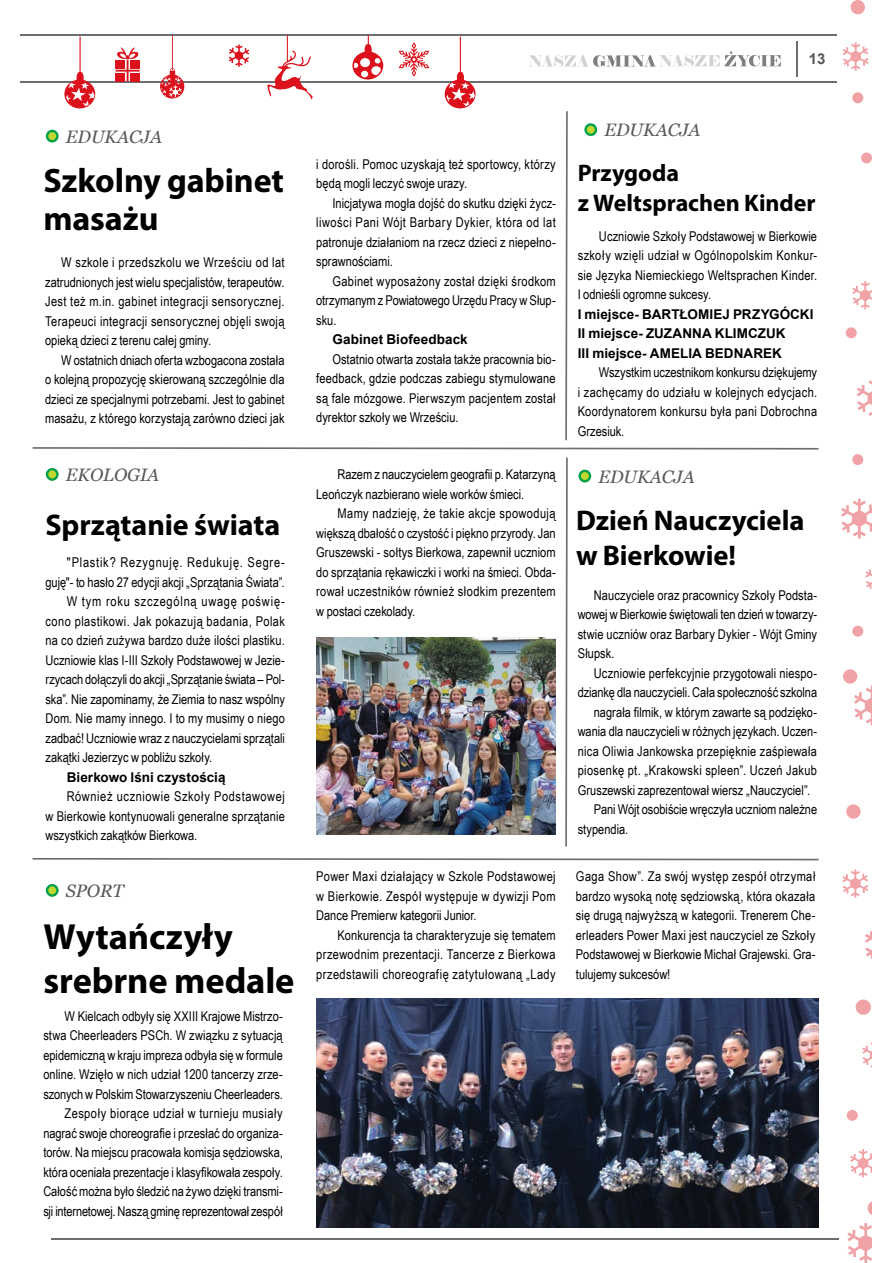
<style>
.page{position:relative;width:872px;height:1263px;background:#fff}
.page>*{position:absolute;margin:0;border:0;box-sizing:border-box;transform-origin:0 0}
.t1{font:700 36.45px/44.1px "Myriad Pro";letter-spacing:-.005em;color:#000}
.t2{font:700 33.9px/37.2px "Myriad Pro";letter-spacing:-.005em;color:#000}
.t3{font:700 30px "Myriad Pro";letter-spacing:-.005em;color:#000}
.t4{font:700 28.5px/34.5px "Myriad Pro";letter-spacing:-.005em;color:#000}
.t5{font:700 24px/30px "Myriad Pro";color:#000}
.t6{font:italic 18px "Georgia";color:#58595b}
.t7{font:700 15px "Arial";color:#58595b}
.t8{font:13.5px/19.5px "Arial Narrow";letter-spacing:.005em;color:#000;text-align:justify}
.t9{font:700 13.5px/19.5px "Arial";letter-spacing:.005em;color:#000}
.t10{font:13.5px "Arial Narrow";letter-spacing:.025em;color:#000}
.t11{font:13.5px "Arial Narrow";letter-spacing:.03em;color:#000}
.t12{font:13.5px "Arial Narrow";letter-spacing:.055em;color:#000}
.t13{font:13.5px "Arial Narrow";letter-spacing:.06em;color:#000}
</style>
<div class="page">
<svg style="left:529px;top:51px;width:252px;height:16px"></svg>
<hr style="left:796px;top:41px;width:1px;height:35px;background:#6d6e71">
<hr style="left:21px;top:34px;width:816px;height:2px;background:#6d6e71">
<hr style="left:21px;top:81px;width:816px;height:2px;background:#6d6e71">
<svg style="left:445px;top:37px;width:30px;height:71px"></svg>
<svg style="left:64px;top:37px;width:31px;height:71px"></svg>
<svg style="left:398px;top:42px;width:31px;height:35px"></svg>
<svg style="left:352px;top:35px;width:31px;height:45px"></svg>
<svg style="left:267px;top:35px;width:46px;height:64px"></svg>
<svg style="left:229px;top:44px;width:20px;height:23px"></svg>
<svg style="left:160px;top:34px;width:24px;height:65px"></svg>
<svg style="left:116px;top:47px;width:24px;height:34px"></svg>
<svg style="left:843px;top:42px;width:25px;height:29px"></svg>
<svg style="left:852px;top:281px;width:20px;height:28px"></svg>
<svg style="left:857px;top:380px;width:15px;height:36px"></svg>
<svg style="left:841px;top:499px;width:31px;height:39px"></svg>
<svg style="left:854px;top:685px;width:18px;height:40px"></svg>
<svg style="left:865px;top:931px;width:7px;height:28px"></svg>
<svg style="left:847px;top:1223px;width:25px;height:40px"></svg>
<svg style="left:842px;top:869px;width:26px;height:29px"></svg>
<svg style="left:850px;top:1149px;width:22px;height:28px"></svg>
<svg style="left:862px;top:1042px;width:10px;height:26px"></svg>
<svg style="left:865px;top:569px;width:7px;height:20px"></svg>
<svg style="left:855px;top:999px;width:16px;height:16px"></svg>
<svg style="left:867px;top:1201px;width:5px;height:14px"></svg>
<svg style="left:846px;top:1110px;width:11px;height:11px"></svg>
<div style="left:852px;top:92px;width:11px;height:11px;background:#f1a2a6;border-radius:50%"></div>
<svg style="left:845px;top:327px;width:11px;height:11px"></svg>
<div style="left:852px;top:454px;width:11px;height:11px;background:#f1a2a6;border-radius:50%"></div>
<div style="left:861px;top:152px;width:11px;height:11px;background:#f1a2a6;border-radius:50%"></div>
<div style="left:843px;top:669px;width:14px;height:15px;background:#f1a2a6;border-radius:50%"></div>
<div style="left:850px;top:0;width:15px;height:14px;background:#f1a2a6;border-radius:50%"></div>
<div style="left:846px;top:804px;width:14px;height:15px;background:#f1a2a6;border-radius:50%"></div>
<div style="left:852px;top:626px;width:11px;height:11px;background:#f1a2a6;border-radius:50%"></div>
<hr style="left:51px;top:1238px;width:787px;height:2px;background:#6d6e71">
<svg style="left:576px;top:468px;width:17px;height:18px"></svg>
<svg style="left:578px;top:470px;width:13px;height:12px"></svg>
<svg style="left:46px;top:130px;width:13px;height:12px"></svg>
<svg style="left:584px;top:123px;width:13px;height:13px"></svg>
<svg style="left:46px;top:468px;width:13px;height:13px"></svg>
<svg style="left:46px;top:884px;width:13px;height:13px"></svg>
<img style="left:316px;top:999px;width:502px;height:228px">
<img style="left:316px;top:638px;width:240px;height:196px">
<svg style="left:33px;top:858px;width:785px;height:2px;background:#8d8e90"></svg>
<svg style="left:33px;top:447px;width:785px;height:3px"></svg>
<svg style="left:565px;top:458px;width:3px;height:388px"></svg>
<svg style="left:565px;top:111px;width:3px;height:329px"></svg>
<h3 class="t6" style="left:66px;top:123px;width:98px">EDUKACJA</h3>
<h3 class="t6" style="left:604px;top:117px;width:98px">EDUKACJA</h3>
<p class="t7" style="left:808px;top:49px;width:18px">13</p>
<h2 class="t2" style="left:43px;top:161px;width:242px">Szkolny gabinet masażu</h2>
<p class="t8" style="left:45px;top:252px;width:241px;text-indent:16px">W szkole i przedszkolu we Wrześciu od lat zatrudnionych jest wielu specjalistów, terapeutów.<br>Jest też m.in. gabinet integracji sensorycznej.<br>Terapeuci integracji sensorycznej objęli swoją opieką dzieci z terenu całej gminy.</p>
<p class="t8" style="left:45px;top:349px;width:241px;text-indent:16px">W ostatnich dniach oferta wzbogacona została o kolejną propozycję skierowaną szczególnie dla dzieci ze specjalnymi potrzebami. Jest to gabinet masażu, z którego korzystają zarówno dzieci jak</p>
<h3 class="t6" style="left:66px;top:461px;width:95px">EKOLOGIA</h3>
<h3 class="t3" style="left:45px;top:505px;width:236px">Sprzątanie świata</h3>
<p class="t12" style="left:67px;top:552px;width:220px">"Plastik? Rezygnuję. Redukuję. Segre-</p>
<p class="t8" style="left:45px;top:571px;width:241px">guję"- to hasło 27 edycji akcji „Sprzątania Świata”.</p>
<p class="t13" style="left:67px;top:591px;width:220px">W tym roku szczególną uwagę poświę-</p>
<p class="t11" style="left:45px;top:611px;width:241px">cono plastikowi. Jak pokazują badania, Polak</p>
<p class="t8" style="left:45px;top:630px;width:241px">na co dzień zużywa bardzo duże ilości plastiku.</p>
<p class="t8" style="left:45px;top:649px;width:241px">Uczniowie klas I-III Szkoły Podstawowej w Jezie-</p>
<p class="t8" style="left:45px;top:669px;width:241px">rzycach dołączyli do akcji „Sprzątanie świata – Pol-</p>
<p class="t8" style="left:45px;top:688px;width:241px">ska”. Nie zapominamy, że Ziemia to nasz wspólny</p>
<p class="t8" style="left:45px;top:708px;width:241px">Dom. Nie mamy innego. I to my musimy o niego</p>
<p class="t8" style="left:45px;top:727px;width:241px">zadbać! Uczniowie wraz z nauczycielami sprzątali</p>
<p class="t8" style="left:45px;top:747px;width:168px">zakątki Jezierzyc w pobliżu szkoły.</p>
<p class="t9" style="left:67px;top:767px;width:160px">Bierkowo lśni czystością</p>
<p class="t8" style="left:45px;top:786px;width:241px;text-indent:21px">Również uczniowie Szkoły Podstawowej w Bierkowie kontynuowali generalne sprzątanie wszystkich zakątków Bierkowa.</p>
<h3 class="t6" style="left:66px;top:877px;width:59px">SPORT</h3>
<h1 class="t1" style="left:43px;top:913px;width:252px">Wytańczyły srebrne medale</h1>
<p class="t8" style="left:43px;top:1006px;width:241px;text-align:right">W Kielcach odbyły się XXIII Krajowe Mistrzo&shy;stwa Cheerleaders PSCh. W związku z sytuacją epidemiczną w kraju impreza odbyła się w formule online. Wzięło w nich udział 1200 tancerzy zrze&shy;szonych w Polskim Stowarzyszeniu Cheerleaders.<br>Zespoły biorące udział w turnieju musiały nagrać swoje choreografie i przesłać do organiza&shy;torów. Na miejscu pracowała komisja sędziowska, która oceniała prezentacje i klasyfikowała zespoły.<br>Całość można było śledzić na żywo dzięki transmi&shy;sji internetowej. Naszą gminę reprezentował zespół</p>
<p class="t8" style="left:316px;top:154px;width:241px">i dorośli. Pomoc uzyskają też sportowcy, którzy będą mogli leczyć swoje urazy.</p>
<p class="t8" style="left:316px;top:193px;width:241px;text-indent:16px">Inicjatywa mogła dojść do skutku dzięki życz&shy;liwości Pani Wójt Barbary Dykier, która od lat patronuje działaniom na rzecz dzieci z niepełno&shy;sprawnościami.</p>
<p class="t8" style="left:316px;top:271px;width:241px;text-indent:16px">Gabinet wyposażony został dzięki środkom otrzymanym z Powiatowego Urzędu Pracy w Słup&shy;sku.</p>
<p class="t9" style="left:332px;top:330px;width:137px">Gabinet Biofeedback</p>
<p class="t8" style="left:316px;top:349px;width:241px;text-indent:16px">Ostatnio otwarta została także pracownia bio&shy;feedback, gdzie podczas zabiegu stymulowane są fale mózgowe. Pierwszym pacjentem został dyrektor szkoły we Wrześciu.</p>
<p class="t8" style="left:316px;top:464px;width:241px;text-indent:21px">Razem z nauczycielem geografii p. Katarzyną<br>Leończyk nazbierano wiele worków śmieci.</p>
<p class="t8" style="left:316px;top:503px;width:241px;text-indent:21px">Mamy nadzieję, że takie akcje spowodują większą dbałość o czystość i piękno przyrody. Jan Gruszewski - sołtys Bierkowa, zapewnił uczniom do sprzątania rękawiczki i worki na śmieci. Obda&shy;rował uczestników również słodkim prezentem w postaci czekolady.</p>
<p class="t8" style="left:316px;top:866px;width:241px">Power Maxi działający w Szkole Podstawowej w Bierkowie. Zespół występuje w dywizji Pom Dance Premierw kategorii Junior.</p>
<p class="t8" style="left:316px;top:925px;width:241px;text-indent:21px">Konkurencja ta charakteryzuje się tematem przewodnim prezentacji. Tancerze z Bierkowa przedstawili choreografię zatytułowaną „Lady</p>
<h3 class="t5" style="left:577px;top:157px;width:239px">Przygoda<br>z Weltsprachen Kinder</h3>
<p class="t8" style="left:577px;top:226px;width:241px;text-indent:21px">Uczniowie Szkoły Podstawowej w Bierkowie szkoły wzięli udział w Ogólnopolskim Konkur&shy;sie Języka Niemieckiego Weltsprachen Kinder.<br>I odnieśli ogromne sukcesy.</p>
<p class="t9" style="left:577px;top:305px;width:237px">I miejsce- BARTŁOMIEJ PRZYGÓCKI<br>II miejsce- ZUZANNA KLIMCZUK<br>III miejsce- AMELIA BEDNAREK</p>
<p class="t8" style="left:577px;top:362px;width:241px;text-indent:21px">Wszystkim uczestnikom konkursu dziękujemy i zachęcamy do udziału w kolejnych edycjach.<br>Koordynatorem konkursu była pani Dobrochna Grzesiuk.</p>
<h3 class="t6" style="left:598px;top:463px;width:98px">EDUKACJA</h3>
<h3 class="t4" style="left:576px;top:503px;width:230px">Dzień Nauczyciela w Bierkowie!</h3>
<p class="t8" style="left:577px;top:584px;width:241px;text-indent:16px">Nauczyciele oraz pracownicy Szkoły Podsta&shy;wowej w Bierkowie świętowali ten dzień w towarzy&shy;stwie uczniów oraz Barbary Dykier - Wójt Gminy Słupsk.</p>
<p class="t8" style="left:594px;top:662px;width:225px">Uczniowie perfekcyjnie przygotowali niespo-</p>
<p class="t8" style="left:577px;top:682px;width:241px">dziankę dla nauczycieli. Cała społeczność szkolna</p>
<p class="t8" style="left:594px;top:701px;width:225px">nagrała filmik, w którym zawarte są podzięko-</p>
<p class="t8" style="left:577px;top:721px;width:241px">wania dla nauczycieli w różnych językach. Uczen-</p>
<p class="t8" style="left:577px;top:740px;width:241px">nica Oliwia Jankowska przepięknie zaśpiewała</p>
<p class="t10" style="left:577px;top:760px;width:241px">piosenkę pt. „Krakowski spleen”. Uczeń Jakub</p>
<p class="t8" style="left:577px;top:779px;width:234px">Gruszewski zaprezentował wiersz „Nauczyciel”.</p>
<p class="t8" style="left:594px;top:799px;width:225px">Pani Wójt osobiście wręczyła uczniom należne</p>
<p class="t8" style="left:577px;top:818px;width:52px">stypendia.</p>
<p class="t8" style="left:576px;top:866px;width:241px">Gaga Show”. Za swój występ zespół otrzymał bardzo wysoką notę sędziowską, która okazała się drugą najwyższą w kategorii. Trenerem Che&shy;erleaders Power Maxi jest nauczyciel ze Szkoły Podstawowej w Bierkowie Michał Grajewski. Gra&shy;tulujemy sukcesów!</p>
</div>
